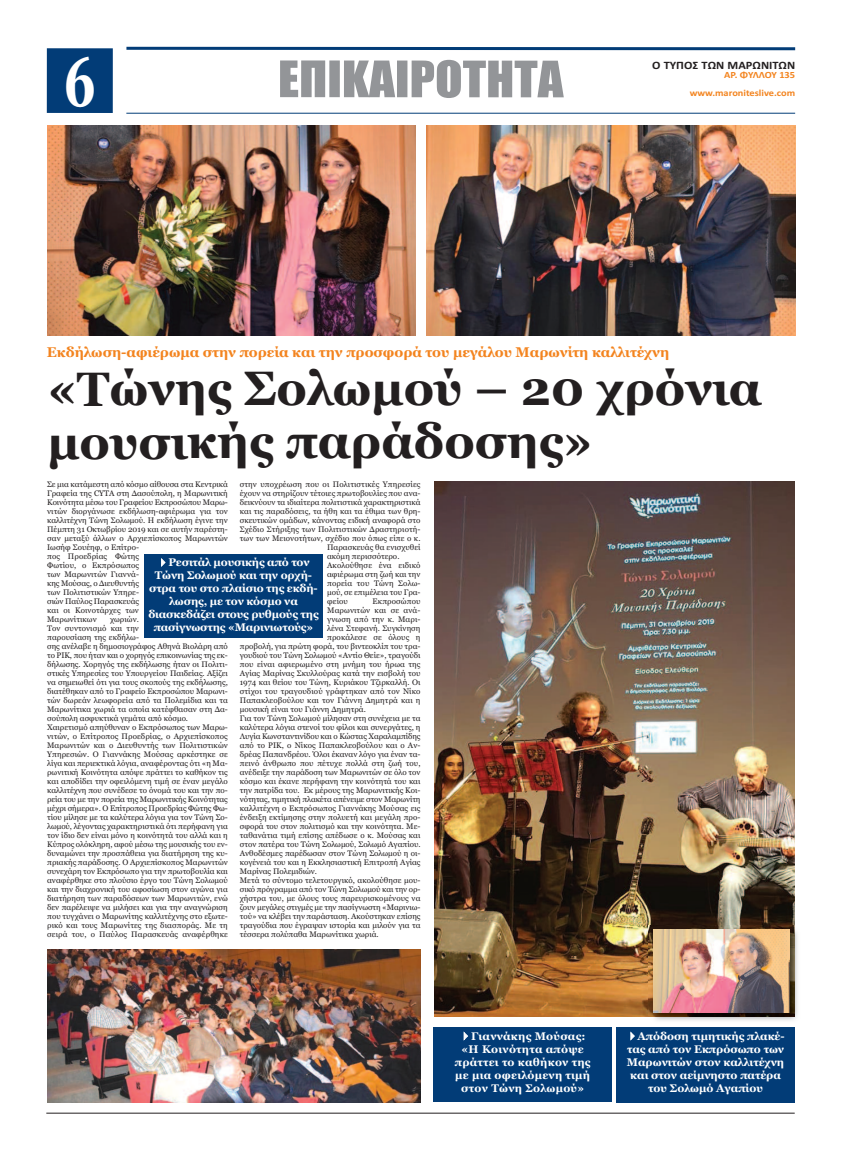
<style>
.page{position:relative;width:842px;height:1160px;background:#fff}
.page>*{position:absolute;margin:0;border:0;box-sizing:border-box;transform-origin:0 0}
.t1{font:700 69.4px "Georgia";color:#fff;scale:.71 1}
.t2{font:700 48px/53.1px "Georgia";color:#231f20}
.t3{font:46.4px "Impact";color:#939598;scale:1.09 1}
.t4{font:700 14px "Georgia";color:#f3841f}
.t5{font:700 11.3px "Calibri";color:#231f20;scale:1.09 1}
.t6{font:700 11px/13px "Georgia";color:#fff;text-align:center}
.t7{font:700 11px/13px "Georgia";letter-spacing:.025em;color:#fff;text-align:center}
.t8{font:700 9.5px/18px "Calibri";color:#f3841f;text-align:right;scale:1.09 1}
.t9{font:8px/9px "Georgia";letter-spacing:.005em;color:#231f20}
</style>
<div class="page">
<img style="left:48px;top:949px;width:372px;height:153px">
<div style="left:47px;top:48px;width:66px;height:65px;background:#023c77"></div>
<svg style="left:126px;top:46px;width:670px;height:5px"></svg>
<hr style="left:126px;top:113px;width:669px;height:1px;background:#023c77">
<img style="left:427px;top:126px;width:368px;height:209px">
<img style="left:434px;top:481px;width:361px;height:535px">
<img style="left:48px;top:126px;width:368px;height:209px">
<div style="left:144px;top:553px;width:178px;height:84px;background:#023c77"></div>
<div style="left:616px;top:1027px;width:178px;height:75px;background:#023c77"></div>
<div style="left:433px;top:1027px;width:179px;height:75px;background:#023c77"></div>
<hr style="left:46px;top:1112px;width:749px;height:1px;background:#231f20">
<img style="left:649px;top:924px;width:149px;height:97px">
<img style="left:653px;top:929px;width:136px;height:83px">
<h1 class="t1" style="left:64px;top:41px;width:47px">6</h1>
<h3 class="t3" style="left:278px;top:54px;width:263px">ΕΠΙΚΑΙΡΟΤΗΤΑ</h3>
<h3 class="t5" style="left:652px;top:59px;width:133px">Ο ΤΥΠΟΣ ΤΩΝ ΜΑΡΩΝΙΤΩΝ</h3>
<p class="t8" style="left:690px;top:66px;width:98px">ΑΡ. ΦΥΛΛΟΥ 135 www.maroniteslive.com</p>
<h3 class="t4" style="left:47px;top:344px;width:624px">Εκδήλωση-αφιέρωμα στην πορεία και την προσφορά του μεγάλου Μαρωνίτη καλλιτέχνη</h3>
<h2 class="t2" style="left:47px;top:362px;width:715px">«Τώνης Σολωμού – 20 χρόνια μουσικής παράδοσης»</h2>
<p class="t9" style="left:47px;top:480px;width:182px">Σε μια κατάμεστη από κόσμο αίθουσα στα Κεντρικά<br>Γραφεία της CYTA στη Δασούπολη, η Μαρωνιτική<br>Κοινότητα μέσω του Γραφείου Εκπροσώπου Μαρω&shy;νιτών διοργάνωσε εκδήλωση-αφιέρωμα για τον καλλιτέχνη Τώνη Σολωμού. Η εκδήλωση έγινε την<br>Πέμπτη 31 Οκτωβρίου 2019 και σε αυτήν παρέστη&shy;σαν μεταξύ άλλων ο Αρχιεπίσκοπος Μαρωνιτών<br>Ιωσήφ Σουέηφ, ο Επίτρο-<br>πος Προεδρίας Φώτης<br>Φωτίου, ο Εκπρόσωπος<br>των Μαρωνιτών Γιαννά-<br>κης Μούσας, ο Διευθυντής<br>των Πολιτιστικών Υπηρε-<br>σιών Παύλος Παρασκευάς<br>και οι Κοινοτάρχες των<br>Μαρωνίτικων</p>
<p class="t9" style="left:240px;top:480px;width:182px">στην υποχρέωση που οι Πολιτιστικές Υπηρεσίες</p>
<p class="t9" style="left:240px;top:489px;width:182px">έχουν να στηρίζουν τέτοιες πρωτοβουλίες που ανα-</p>
<p class="t9" style="left:240px;top:498px;width:182px">δεικνύουν τα ιδιαίτερα πολιτιστικά χαρακτηριστικά</p>
<p class="t9" style="left:240px;top:507px;width:182px">και τις παραδόσεις, τα ήθη και τα έθιμα των θρη-</p>
<p class="t9" style="left:240px;top:516px;width:182px">σκευτικών ομάδων, κάνοντας ειδική αναφορά στο</p>
<p class="t9" style="left:240px;top:525px;width:182px">Σχέδιο Στήριξης των Πολιτιστικών Δραστηριοτή-</p>
<p class="t9" style="left:240px;top:534px;width:182px">των των Μειονοτήτων, σχέδιο που όπως είπε ο κ.</p>
<p class="t9" style="left:327px;top:543px;width:95px">Παρασκευάς θα ενισχυθεί</p>
<p class="t9" style="left:327px;top:552px;width:74px">ακόμη περισσότερο.</p>
<p class="t9" style="left:327px;top:561px;width:95px">Ακολούθησε ένα ειδικό</p>
<p class="t9" style="left:327px;top:570px;width:95px">αφιέρωμα στη ζωή και την</p>
<p class="t9" style="left:327px;top:579px;width:95px">πορεία του Τώνη Σολω-</p>
<p class="t9" style="left:327px;top:588px;width:95px">μού, σε επιμέλεια του Γρα-</p>
<p class="t9" style="left:327px;top:597px;width:22px">φείου</p>
<p class="t9" style="left:373px;top:597px;width:49px">Εκπροσώπου</p>
<p class="t9" style="left:327px;top:606px;width:95px">Μαρωνιτών και σε ανά-</p>
<p class="t9" style="left:327px;top:615px;width:95px">γνωση από την κ. Μαρι-</p>
<p class="t9" style="left:327px;top:624px;width:95px">λένα Στεφανή. Συγκίνηση</p>
<p class="t9" style="left:327px;top:633px;width:95px">προκάλεσε σε όλους η</p>
<p class="t9" style="left:240px;top:642px;width:182px">προβολή, για πρώτη φορά, του βιντεοκλίπ του τρα-</p>
<p class="t9" style="left:240px;top:651px;width:182px">γουδιού του Τώνη Σολωμού «Αντίο Θείε», τραγούδι</p>
<p class="t9" style="left:240px;top:660px;width:182px">που είναι αφιερωμένο στη μνήμη του ήρωα της</p>
<p class="t9" style="left:240px;top:669px;width:182px">Αγίας Μαρίνας Σκυλλούρας κατά την εισβολή του</p>
<p class="t9" style="left:240px;top:678px;width:182px">1974 και θείου του Τώνη, Κυριάκου Τζιρκαλλή. Οι</p>
<p class="t9" style="left:240px;top:687px;width:182px">στίχοι του τραγουδιού γράφτηκαν από τον Νίκο</p>
<p class="t9" style="left:240px;top:696px;width:182px">Παπακλεοβούλου και τον Γιάννη Δημητρά και η</p>
<p class="t9" style="left:240px;top:705px;width:128px">μουσική είναι του Γιάννη Δημητρά.</p>
<p class="t9" style="left:240px;top:714px;width:182px">Για τον Τώνη Σολωμού μίλησαν στη συνέχεια με τα</p>
<p class="t9" style="left:240px;top:723px;width:182px">καλύτερα λόγια στενοί του φίλοι και συνεργάτες, η</p>
<p class="t9" style="left:240px;top:732px;width:182px">Λυγία Κωνσταντινίδου και ο Κώστας Χαραλαμπίδης</p>
<p class="t9" style="left:240px;top:741px;width:182px">από το ΡΙΚ, ο Νίκος Παπακλεοβούλου και ο Αν-</p>
<p class="t9" style="left:240px;top:750px;width:182px">δρέας Παπανδρέου. Όλοι έκαναν λόγο για έναν τα-</p>
<p class="t9" style="left:240px;top:759px;width:182px">πεινό άνθρωπο που πέτυχε πολλά στη ζωή του,</p>
<p class="t9" style="left:240px;top:768px;width:182px">ανέδειξε την παράδοση των Μαρωνιτών σε όλο τον</p>
<p class="t9" style="left:240px;top:777px;width:182px">κόσμο και έκανε περήφανη την κοινότητά του και</p>
<p class="t9" style="left:240px;top:786px;width:182px">την πατρίδα του. Εκ μέρους της Μαρωνιτικής Κοι-</p>
<p class="t9" style="left:240px;top:795px;width:182px">νότητας, τιμητική πλακέτα απένειμε στον Μαρωνίτη</p>
<p class="t9" style="left:240px;top:804px;width:182px">καλλιτέχνη ο Εκπρόσωπος Γιαννάκης Μούσας εις</p>
<p class="t9" style="left:240px;top:813px;width:182px">ένδειξη εκτίμησης στην πολυετή και μεγάλη προ-</p>
<p class="t9" style="left:240px;top:822px;width:182px">σφορά του στον πολιτισμό και την κοινότητα. Με-</p>
<p class="t9" style="left:240px;top:831px;width:182px">ταθανάτια τιμή επίσης απέδωσε ο κ. Μούσας και</p>
<p class="t9" style="left:240px;top:840px;width:182px">στον πατέρα του Τώνη Σολωμού, Σολωμό Αγαπίου.</p>
<p class="t9" style="left:240px;top:849px;width:182px">Ανθοδέσμες παρέδωσαν στον Τώνη Σολωμού η οι-</p>
<p class="t9" style="left:240px;top:858px;width:182px">κογένειά του και η Εκκλησιαστική Επιτροπή Αγίας</p>
<p class="t9" style="left:240px;top:867px;width:79px">Μαρίνας Πολεμιδιών.</p>
<p class="t9" style="left:240px;top:876px;width:182px">Μετά το σύντομο τελετουργικό, ακολούθησε μου-</p>
<p class="t9" style="left:240px;top:885px;width:182px">σικό πρόγραμμα από τον Τώνη Σολωμού και την ορ-</p>
<p class="t9" style="left:240px;top:894px;width:182px">χήστρα του, με όλους τους παρευρισκομένους να</p>
<p class="t9" style="left:240px;top:903px;width:182px">ζουν μεγάλες στιγμές με την πασίγνωστη «Μαρινιω-</p>
<p class="t9" style="left:240px;top:912px;width:182px">τού» να κλέβει την παράσταση. Ακούστηκαν επίσης</p>
<p class="t9" style="left:240px;top:921px;width:182px">τραγούδια που έγραψαν ιστορία και μιλούν για τα</p>
<p class="t9" style="left:240px;top:930px;width:140px">τέσσερα πολύπαθα Μαρωνίτικα χωριά.</p>
<h3 class="t6" style="left:148px;top:555px;width:172px">✔Ρεσιτάλ μουσικής από τον<br>Τώνη Σολωμού και την ορχή&shy;στρα του στο πλαίσιο της εκδή&shy;λωσης, με τον κόσμο να διασκεδάζει στους ρυθμούς της πασίγνωστης «Μαρινιωτούς»</h3>
<p class="t9" style="left:47px;top:615px;width:182px;text-indent:63px">χωριών.<br>Τον συντονισμό και την<br>παρουσίαση της εκδήλω-<br>σης ανέλαβε η δημοσιογράφος Αθηνά Βιολάρη από το ΡΙΚ, που ήταν και ο χορηγός επικοινωνίας της εκ&shy;δήλωσης. Χορηγός της εκδήλωσης ήταν οι Πολιτι&shy;στικές Υπηρεσίες του Υπουργείου Παιδείας. Αξίζει να σημειωθεί ότι για τους σκοπούς της εκδήλωσης, διατέθηκαν από το Γραφείο Εκπροσώπου Μαρωνι&shy;τών δωρεάν λεωφορεία από τα Πολεμίδια και τα Μαρωνίτικα χωριά τα οποία κατέφθασαν στη Δα&shy;σούπολη ασφυκτικά γεμάτα από κόσμο.<br>Χαιρετισμό απηύθυναν ο Εκπρόσωπος των Μαρω&shy;νιτών, ο Επίτροπος Προεδρίας, ο Αρχιεπίσκοπος Μαρωνιτών και ο Διευθυντής των Πολιτιστικών Υπηρεσιών. Ο Γιαννάκης Μούσας αρκέστηκε σε λίγα και περιεκτικά λόγια, αναφέροντας ότι «η Μα&shy;ρωνιτική Κοινότητα απόψε πράττει το καθήκον τις και αποδίδει την οφειλόμενη τιμή σε έναν μεγάλο καλλιτέχνη που συνέδεσε το όνομά του και την πο&shy;ρεία του με την πορεία της Μαρωνιτικής Κοινότητας μέχρι σήμερα». Ο Επίτροπος Προεδρίας Φώτης Φω&shy;τίου μίλησε με τα καλύτερα λόγια για τον Τώνη Σο&shy;λωμού, λέγοντας χαρακτηριστικά ότι περήφανη για τον ίδιο δεν είναι μόνο η κοινότητά του αλλά και η Κύπρος ολόκληρη, αφού μέσω της μουσικής του εν&shy;δυναμώνει την προσπάθεια για διατήρηση της κυ&shy;πριακής παράδοσης. Ο Αρχιεπίσκοπος Μαρωνιτών συνεχάρη τον Εκπρόσωπο για την πρωτοβουλία και αναφέρθηκε στο πλούσιο έργο του Τώνη Σολωμού και την διαχρονική του αφοσίωση στον αγώνα για διατήρηση των παραδόσεων των Μαρωνιτών, ενώ δεν παρέλειψε να μιλήσει και για την αναγνώριση που τυγχάνει ο Μαρωνίτης καλλιτέχνης στο εξωτε&shy;ρικό και τους Μαρωνίτες της διασποράς. Με τη σειρά του, ο Παύλος Παρασκευάς αναφέρθηκε</p>
<h3 class="t7" style="left:455px;top:1029px;width:137px">✔Γιαννάκης Μούσας: «Η Κοινότητα απόψε πράττει το καθήκον της με μια οφειλόμενη τιμή στον Τώνη Σολωμού»</h3>
<h3 class="t6" style="left:627px;top:1029px;width:159px">✔Απόδοση τιμητικής πλακέ&shy;τας από τον Εκπρόσωπο των<br>Μαρωνιτών στον καλλιτέχνη και στον αείμνηστο πατέρα του Σολωμό Αγαπίου</h3>
</div>
